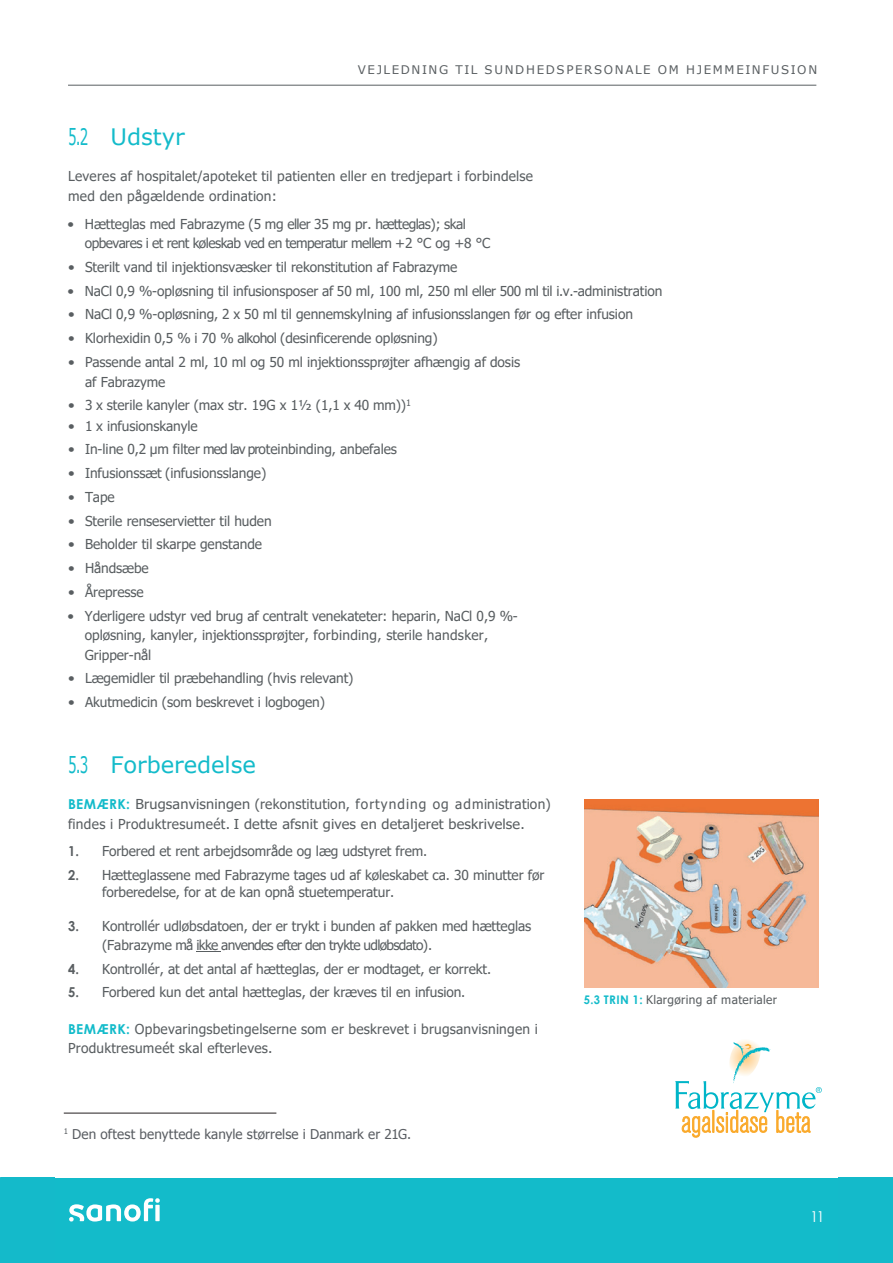
<style>
.page{position:relative;width:893px;height:1263px;background:#fff}
.page>*{position:absolute;margin:0;border:0;box-sizing:border-box;transform-origin:0 0}
.t1{font:22.65px "Verdana";letter-spacing:-.005em;color:#13bbca;scale:.59 1}
.t2{font:15px "Century Gothic";color:#fff}
.t3{font:13.65px/19.5px "Tahoma";letter-spacing:-.005em;color:#595e61;scale:1.06 1}
.t4{font:13.65px/17px "Tahoma";letter-spacing:-.005em;color:#595e61}
.t5{font:13.65px/19.8px "Tahoma";letter-spacing:.02em;color:#595e61}
.t6{font:13.65px/19.5px "Tahoma";letter-spacing:.015em;color:#595e61;scale:1.06 1}
.t7{font:13.65px/19.5px "Tahoma";letter-spacing:-.04em;color:#595e61;scale:1.06 1}
.t8{font:13.5px "Tahoma";letter-spacing:.005em;color:#5a5e63}
.t9{font:11.85px "Verdana";letter-spacing:.135em;color:#595e61}
.t10{font:11.85px "Tahoma";letter-spacing:.03em;color:#595e61}
.s1{font-family:"Century Gothic";font-weight:700;color:#13bbca}
.s2{font-family:"Century Gothic";font-weight:700}
</style>
<div class="page">
<hr style="left:68px;top:85px;width:748px;height:1px;background:#595e61">
<svg style="left:196px;top:951px;width:25px;height:1px"></svg>
<img style="left:584px;top:799px;width:234px;height:189px">
<div style="left:0;top:1169px;width:861px;height:94px;background:#13bbca"></div>
<svg style="left:69px;top:1198px;width:91px;height:23px"></svg>
<div style="left:0;top:1143px;width:893px;height:35px;background:#fff"></div>
<div style="left:838px;top:1178px;width:55px;height:85px;background:#14baca"></div>
<hr style="left:64px;top:1113px;width:212px;height:1px;background:#231f20">
<svg style="left:675px;top:1040px;width:147px;height:98px"></svg>
<p class="t9" style="left:358px;top:62px;width:461px">VEJLEDNING TIL SUNDHEDSPERSONALE OM HJEMMEINFUSION</p>
<h1 class="t1" style="left:68px;top:121px;width:199px">5.2 Udstyr</h1>
<p class="t5" style="left:68px;top:167px;width:466px">Leveres af hospitalet/apoteket til patienten eller en tredjepart i forbindelse med den pågældende ordination:</p>
<p class="t7" style="left:85px;top:215px;width:384px;text-indent:-17px">• Hætteglas med Fabrazyme (5 mg eller 35 mg pr. hætteglas); skal opbevares i et rent køleskab ved en temperatur mellem +2 °C og +8 °C</p>
<p class="t3" style="left:68px;top:258px;width:369px">• Sterilt vand til injektionsvæsker til rekonstitution af Fabrazyme</p>
<p class="t3" style="left:68px;top:282px;width:563px">• NaCl 0,9 %-opløsning til infusionsposer af 50 ml, 100 ml, 250 ml eller 500 ml til i.v.-administration</p>
<p class="t3" style="left:68px;top:305px;width:534px">• NaCl 0,9 %-opløsning, 2 x 50 ml til gennemskylning af infusionsslangen før og efter infusion</p>
<p class="t3" style="left:68px;top:329px;width:350px">• Klorhexidin 0,5 % i 70 % alkohol (desinficerende opløsning)</p>
<p class="t3" style="left:85px;top:353px;width:412px;text-indent:-17px">• Passende antal 2 ml, 10 ml og 50 ml injektionssprøjter afhængig af dosis af Fabrazyme</p>
<p class="t3" style="left:68px;top:396px;width:325px">• 3 x sterile kanyler (max str. 19G x 1½ (1,1 x 40 mm))<sup>1</sup></p>
<p class="t3" style="left:68px;top:417px;width:124px">• 1 x infusionskanyle</p>
<p class="t3" style="left:68px;top:440px;width:312px">• In-line 0,2 µm filter med lav proteinbinding, anbefales</p>
<p class="t3" style="left:68px;top:464px;width:189px">• Infusionssæt (infusionsslange)</p>
<p class="t3" style="left:68px;top:488px;width:46px">• Tape</p>
<p class="t3" style="left:68px;top:512px;width:194px">• Sterile renseservietter til huden</p>
<p class="t3" style="left:68px;top:535px;width:185px">• Beholder til skarpe genstande</p>
<p class="t3" style="left:68px;top:559px;width:78px">• Håndsæbe</p>
<p class="t3" style="left:68px;top:583px;width:73px">• Årepresse</p>
<p class="t3" style="left:85px;top:607px;width:410px;text-indent:-17px">• Yderligere udstyr ved brug af centralt venekateter: heparin, NaCl 0,9 %- opløsning, kanyler, injektionssprøjter, forbinding, sterile handsker,<br>Gripper-nål</p>
<p class="t3" style="left:68px;top:669px;width:271px">• Lægemidler til præbehandling (hvis relevant)</p>
<p class="t3" style="left:68px;top:693px;width:244px">• Akutmedicin (som beskrevet i logbogen)</p>
<h1 class="t1" style="left:68px;top:749px;width:320px">5.3 Forberedelse</h1>
<p class="t6" style="left:68px;top:795px;width:457px"><span class="s1">BEMÆRK:</span> Brugsanvisningen (rekonstitution, fortynding og administration) findes i Produktresumeét. I dette afsnit gives en detaljeret beskrivelse.</p>
<p class="t4" style="left:68px;top:844px;width:361px"><span class="s2">1.</span> Forbered et rent arbejdsområde og læg udstyret frem.</p>
<p class="t4" style="left:102px;top:867px;width:444px;text-indent:-34px"><span class="s2">2.</span> Hætteglassene med Fabrazyme tages ud af køleskabet ca. 30 minutter før forberedelse, for at de kan opnå stuetemperatur.</p>
<p class="t4" style="left:102px;top:917px;width:431px;line-height:19.5px;text-indent:-34px"><span class="s2">3.</span> Kontrollér udløbsdatoen, der er trykt i bunden af pakken med hætteglas (Fabrazyme må ikke anvendes efter den trykte udløbsdato).</p>
<p class="t4" style="left:68px;top:961px;width:425px"><span class="s2">4.</span> Kontrollér, at det antal af hætteglas, der er modtaget, er korrekt.</p>
<p class="t4" style="left:68px;top:984px;width:399px"><span class="s2">5.</span> Forbered kun det antal hætteglas, der kræves til en infusion.</p>
<p class="t5" style="left:68px;top:1020px;width:471px"><span class="s1">BEMÆRK:</span> Opbevaringsbetingelserne som er beskrevet i brugsanvisningen i<br>Produktresumeét skal efterleves.</p>
<p class="t8" style="left:64px;top:1125px;width:349px"><sup>1</sup> Den oftest benyttede kanyle størrelse i Danmark er 21G.</p>
<p class="t10" style="left:584px;top:992px;width:195px"><span class="s1">5.3 TRIN 1:</span> Klargøring af materialer</p>
<p class="t2" style="left:810px;top:1205px;width:16px">11</p>
</div>
